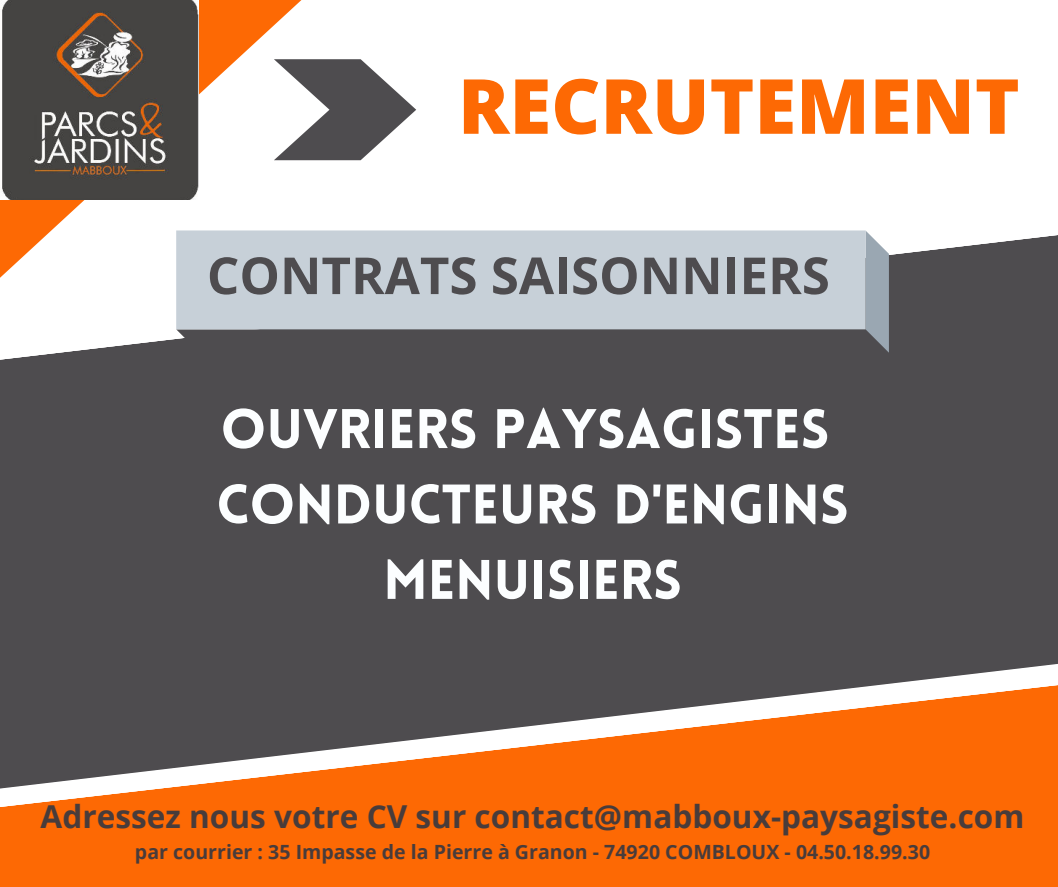
<style>
.page{position:relative;width:1058px;height:887px;background:#fff}
.page>*{position:absolute;margin:0;border:0;box-sizing:border-box;transform-origin:0 0}
.t1{font:800 76.05px "Open Sans";color:#fd6904}
.t2{font:900 54.45px/75.3px "Lovelo";color:#fcfeff;text-align:center}
.t3{font:700 51px "Open Sans";color:#4e4c4f}
.t4{font:700 31.65px "Open Sans";color:#483c3b}
.t5{font:700 19.65px "Open Sans";color:#483c3b}
</style>
<div class="page">
<div style="left:0;top:235px;width:1058px;height:442px;background:#4e4c4f"></div>
<svg style="left:176px;top:230px;width:712px;height:123px;background:#5b5b5f"></svg>
<div style="left:176px;top:230px;width:689px;height:99px;background:#c7d0d8"></div>
<svg style="left:0;top:677px;width:1058px;height:209px;background:#d36f2d"></svg>
<svg style="left:301px;top:59px;width:115px;height:101px"></svg>
<svg style="left:0;top:0;width:301px;height:313px"></svg>
<img style="left:0;top:0;width:198px;height:199px">
<h1 class="t1" style="left:458px;top:48px;width:563px">RECRUTEMENT</h1>
<h3 class="t3" style="left:207px;top:239px;width:624px">CONTRATS SAISONNIERS</h3>
<h2 class="t2" style="left:216px;top:392px;width:633px">OUVRIERS PAYSAGISTES<br>CONDUCTEURS D'ENGINS<br>MENUISIERS</h2>
<h3 class="t4" style="left:41px;top:794px;width:985px">Adressez nous votre CV sur contact@mabboux-paysagiste.com</h3>
<p class="t5" style="left:135px;top:838px;width:796px">par courrier : 35 Impasse de la Pierre à Granon - 74920 COMBLOUX - 04.50.18.99.30</p>
</div>
